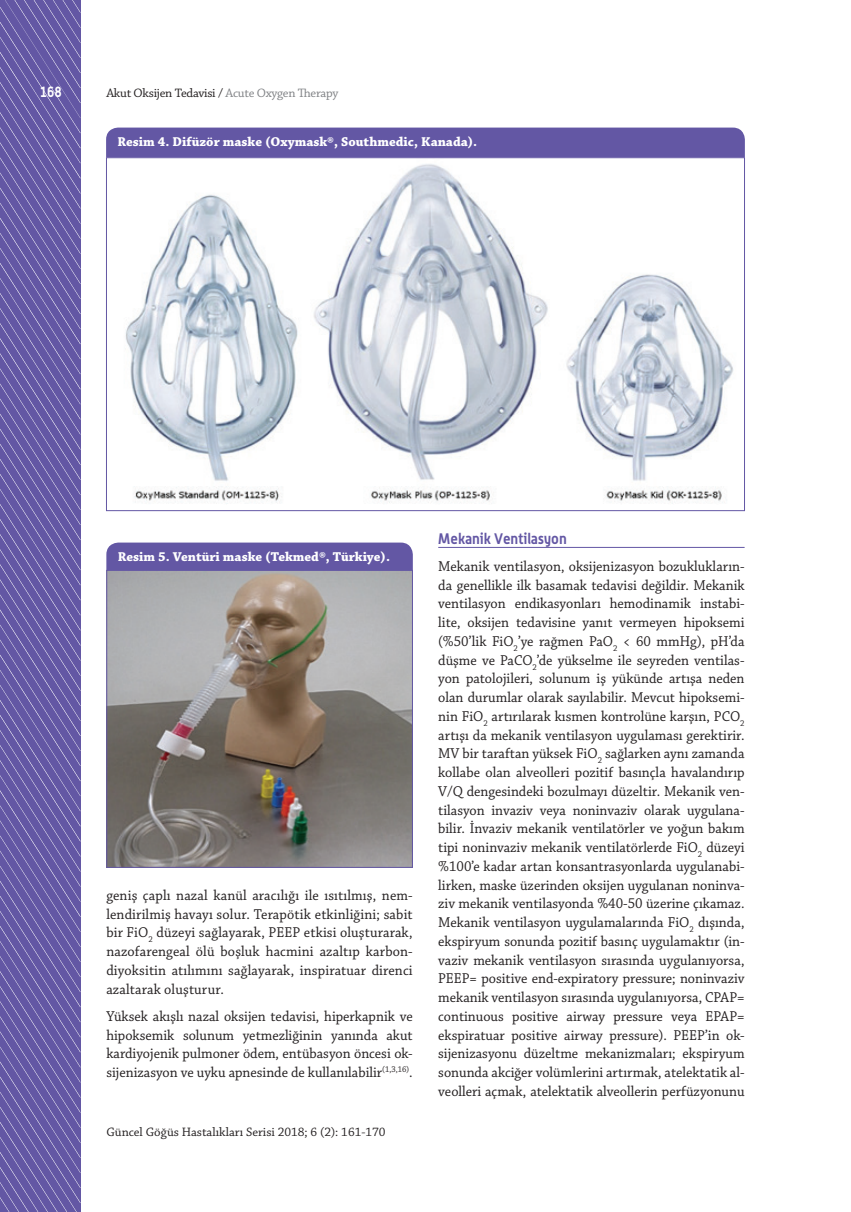
<style>
.page{position:relative;width:851px;height:1212px;background:#fff}
.page>*{position:absolute;margin:0;border:0;box-sizing:border-box;transform-origin:0 0}
.t1{font:15px/18.8px "Chaparral Pro";color:#231f20;text-align:justify;scale:.95 1}
.t2{font:700 15px "Alwyn OT";color:#6357a4;scale:.95 1}
.t3{font:700 15px "Alwyn OT";color:#fff;scale:.85 1}
.t4{font:700 13.5px "Chaparral Pro";color:#fff}
.t5{font:12.9px "Chaparral Pro";letter-spacing:-.005em;color:#231f20}
.s1{color:#808285}
</style>
<div class="page">
<svg style="left:0;top:0;width:80px;height:1212px;background:#6b60a9"></svg>
<hr style="left:438px;top:547px;width:306px;height:1px;background:#6357a4">
<img style="left:125px;top:164px;width:609px;height:340px">
<div style="left:106px;top:128px;width:638px;height:29px;background:#6357a4"></div>
<img style="left:108px;top:572px;width:303px;height:294px">
<div style="left:106px;top:570px;width:307px;height:298px;border:1px solid #6357a4"></div>
<div style="left:106px;top:542px;width:307px;height:28px;background:#6357a4"></div>
<p class="t3" style="left:40px;top:82px;width:28px">168</p>
<p class="t5" style="left:106px;top:86px;width:233px">Akut Oksijen Tedavisi / <span class="s1">Acute Oxygen Therapy</span></p>
<p class="t4" style="left:117px;top:133px;width:361px">Resim 4. Difüzör maske (Oxymask®, Southmedic, Kanada).</p>
<p class="t4" style="left:118px;top:548px;width:274px">Resim 5. Ventüri maske (Tekmed®, Türkiye).</p>
<p class="t1" style="left:106px;top:886px;width:324px">geniş çaplı nazal kanül aracılığı ile ısıtılmış, nem&shy;lendirilmiş havayı solur. Terapötik etkinliğini; sabit bir FiO<sub>2</sub> düzeyi sağlayarak, PEEP etkisi oluşturarak, nazofarengeal ölü boşluk hacmini azaltıp karbon&shy;diyoksitin atılımını sağlayarak, inspiratuar direnci azaltarak oluşturur.</p>
<p class="t1" style="left:106px;top:1007px;width:324px">Yüksek akışlı nazal oksijen tedavisi, hiperkapnik ve hipoksemik solunum yetmezliğinin yanında akut kardiyojenik pulmoner ödem, entübasyon öncesi ok&shy;sijenizasyon ve uyku apnesinde de kullanılabilir<sup>(1,3,16)</sup>.</p>
<p class="t5" style="left:106px;top:1125px;width:281px">Güncel Göğüs Hastalıkları Serisi 2018; 6 (2): 161-170</p>
<p class="t2" style="left:438px;top:529px;width:137px">Mekanik Ventilasyon</p>
<p class="t1" style="left:438px;top:557px;width:324px">Mekanik ventilasyon, oksijenizasyon bozuklukların&shy;da genellikle ilk basamak tedavisi değildir. Mekanik ventilasyon endikasyonları hemodinamik instabi&shy;lite, oksijen tedavisine yanıt vermeyen hipoksemi (%50’lik FiO<sub>2</sub>’ye rağmen PaO<sub>2</sub> &lt; 60 mmHg), pH’da düşme ve PaCO<sub>2</sub>’de yükselme ile seyreden ventilas&shy;yon patolojileri, solunum iş yükünde artışa neden olan durumlar olarak sayılabilir. Mevcut hipoksemi&shy;nin FiO<sub>2</sub> artırılarak kısmen kontrolüne karşın, PCO<sub>2 </sub>artışı da mekanik ventilasyon uygulaması gerektirir.<br>MV bir taraftan yüksek FiO<sub>2</sub> sağlarken aynı zamanda kollabe olan alveolleri pozitif basınçla havalandırıp V/Q dengesindeki bozulmayı düzeltir. Mekanik ven&shy;tilasyon invaziv veya noninvaziv olarak uygulana&shy;bilir. İnvaziv mekanik ventilatörler ve yoğun bakım tipi noninvaziv mekanik ventilatörlerde FiO<sub>2</sub> düzeyi %100’e kadar artan konsantrasyonlarda uygulanabi&shy;lirken, maske üzerinden oksijen uygulanan noninva&shy;ziv mekanik ventilasyonda %40-50 üzerine çıkamaz.<br>Mekanik ventilasyon uygulamalarında FiO<sub>2</sub> dışında, ekspiryum sonunda pozitif basınç uygulamaktır (in&shy;vaziv mekanik ventilasyon sırasında uygulanıyorsa, PEEP= positive end-expiratory pressure; noninvaziv mekanik ventilasyon sırasında uygulanıyorsa, CPAP= continuous positive airway pressure veya EPAP= ekspiratuar positive airway pressure). PEEP’in ok&shy;sijenizasyonu düzeltme mekanizmaları; ekspiryum sonunda akciğer volümlerini artırmak, atelektatik al&shy;veolleri açmak, atelektatik alveollerin perfüzyonunu</p>
</div>
